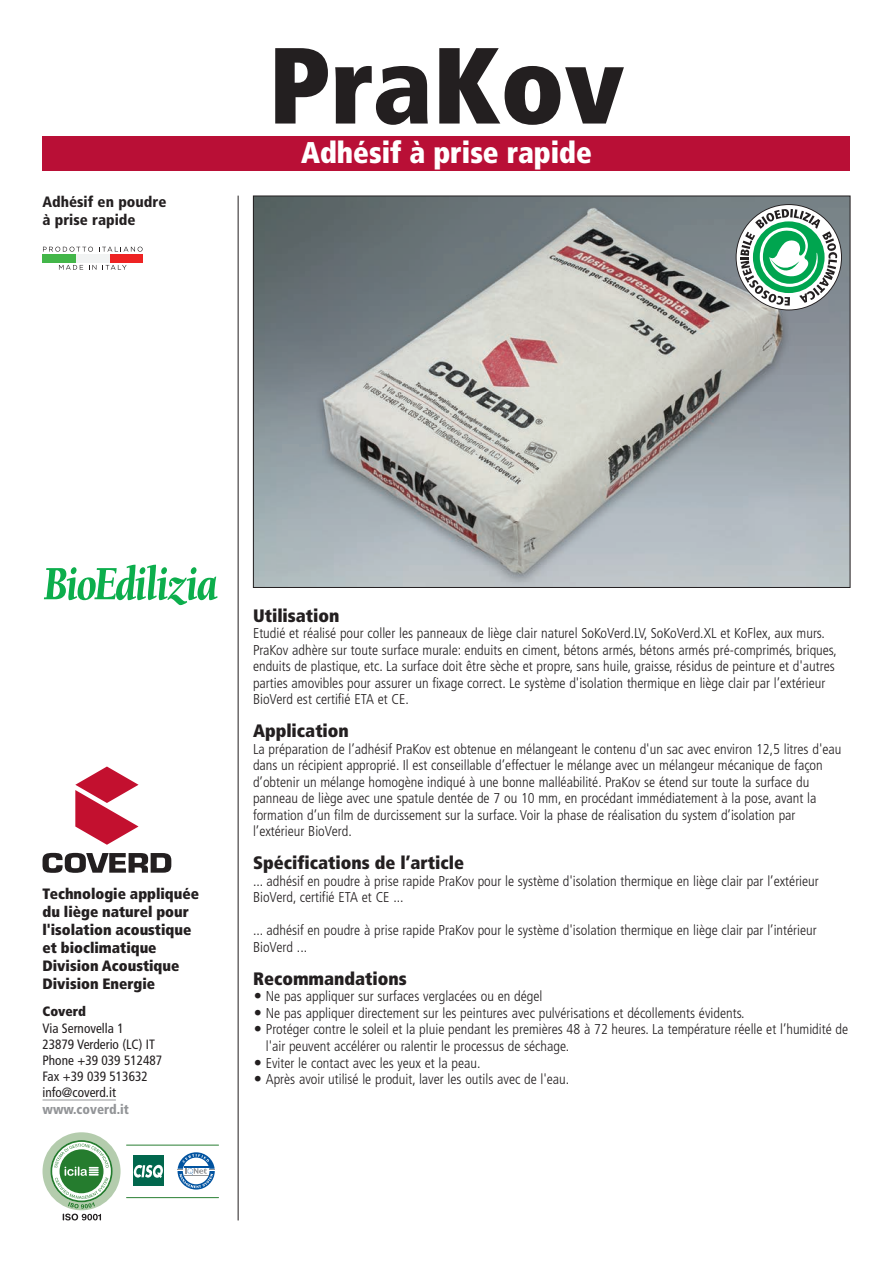
<style>
.page{position:relative;width:893px;height:1263px;background:#fff}
.page>*{position:absolute;margin:0;border:0;box-sizing:border-box;transform-origin:0 0}
.t1{font:900 condensed 108px "Frutiger";color:#231f20}
.t2{font:900 condensed 30px "Frutiger";color:#fff;scale:.95 1}
.t3{font:900 condensed 18px "Frutiger";color:#231f20}
.t4{font:900 condensed 15px/18px "Frutiger";color:#231f20}
.t5{font:900 condensed 15px/18px "Frutiger";color:#231f20}
.t6{font:300 condensed 14.25px/16.5px "Frutiger";color:#231f20}
.t7{font:condensed 13.5px/16.2px "Frutiger";color:#231f20}
.t8{font:900 condensed 13.5px "Frutiger";color:#939598}
.t9{font:900 condensed 13.5px "Frutiger";color:#231f20}
</style>
<div class="page">
<div style="left:43px;top:136px;width:807px;height:34px;background:#b90f36"></div>
<img style="left:255px;top:198px;width:593px;height:388px">
<hr style="left:238px;top:196px;width:1px;height:1024px;background:#231f20">
<div style="left:737px;top:205px;width:104px;height:104px;background:#fff;border-radius:50%"></div>
<svg style="left:740px;top:209px;width:97px;height:97px"></svg>
<svg style="left:44px;top:564px;width:174px;height:42px"></svg>
<svg style="left:75px;top:766px;width:64px;height:79px"></svg>
<svg style="left:43px;top:853px;width:128px;height:20px"></svg>
<div style="left:133px;top:1155px;width:31px;height:31px;background:#01674d"></div>
<hr style="left:126px;top:1144px;width:93px;height:1px;background:#257c2e">
<hr style="left:126px;top:1197px;width:93px;height:1px;background:#257c2e">
<svg style="left:134px;top:1165px;width:29px;height:13px"></svg>
<svg style="left:178px;top:1152px;width:37px;height:37px"></svg>
<svg style="left:43px;top:1132px;width:78px;height:88px"></svg>
<hr style="left:43px;top:1099px;width:73px;height:1px;background:#939598">
<div style="left:43px;top:247px;width:100px;height:23px;background:linear-gradient(to right,#fff,#fff)"></div>
<div style="left:110px;top:254px;width:33px;height:8px;background:#ee2323"></div>
<div style="left:76px;top:254px;width:34px;height:8px;background:#f1f3f3"></div>
<div style="left:43px;top:254px;width:33px;height:8px;background:#43b649"></div>
<svg style="left:43px;top:247px;width:50px;height:5px"></svg>
<svg style="left:99px;top:247px;width:44px;height:5px"></svg>
<svg style="left:59px;top:265px;width:24px;height:5px"></svg>
<svg style="left:89px;top:265px;width:7px;height:5px"></svg>
<svg style="left:103px;top:265px;width:24px;height:5px"></svg>
<p class="t5" style="left:43px;top:194px;width:125px">Adhésif en poudre à prise rapide</p>
<h1 class="t1" style="left:268px;top:43px;width:358px">PraKov</h1>
<h2 class="t2" style="left:301px;top:140px;width:308px">Adhésif à prise rapide</h2>
<p class="t4" style="left:43px;top:886px;width:158px">Technologie appliquée du liège naturel pour l'isolation acoustique et bioclimatique<br>Division Acoustique<br>Division Energie</p>
<p class="t9" style="left:43px;top:1006px;width:45px">Coverd</p>
<p class="t7" style="left:43px;top:1021px;width:121px">Via Sernovella 1<br>23879 Verderio (LC) IT<br>Phone +39 039 512487<br>Fax +39 039 513632 info@coverd.it</p>
<p class="t8" style="left:43px;top:1103px;width:88px">www.coverd.it</p>
<p class="t3" style="left:253px;top:608px;width:88px">Utilisation</p>
<p class="t6" style="left:253px;top:626px;width:585px">Etudié et réalisé pour coller les panneaux de liège clair naturel SoKoVerd.LV, SoKoVerd.XL et KoFlex, aux murs.<br>PraKov adhère sur toute surface murale: enduits en ciment, bétons armés, bétons armés pré-comprimés, briques, enduits de plastique, etc. La surface doit être sèche et propre, sans huile, graisse, résidus de peinture et d'autres parties amovibles pour assurer un fixage correct. Le système d'isolation thermique en liège clair par l’extérieur BioVerd est certifié ETA et CE.</p>
<p class="t3" style="left:253px;top:724px;width:97px">Application</p>
<p class="t6" style="left:253px;top:742px;width:590px">La préparation de l’adhésif PraKov est obtenue en mélangeant le contenu d'un sac avec environ 12,5 litres d'eau dans un récipient approprié. Il est conseillable d’effectuer le mélange avec un mélangeur mécanique de façon d’obtenir un mélange homogène indiqué à une bonne malléabilité. PraKov se étend sur toute la surface du panneau de liège avec une spatule dentée de 7 ou 10 mm, en procédant immédiatement à la pose, avant la formation d’un film de durcissement sur la surface. Voir la phase de réalisation du system d’isolation par l’extérieur BioVerd.</p>
<p class="t3" style="left:253px;top:856px;width:213px">Spécifications de l’article</p>
<p class="t6" style="left:253px;top:874px;width:567px">... adhésif en poudre à prise rapide PraKov pour le système d'isolation thermique en liège clair par l’extérieur<br>BioVerd, certifié ETA et CE ...</p>
<p class="t6" style="left:253px;top:923px;width:565px">... adhésif en poudre à prise rapide PraKov pour le système d'isolation thermique en liège clair par l’intérieur<br>BioVerd ...</p>
<p class="t3" style="left:253px;top:971px;width:155px">Recommandations</p>
<p class="t6" style="left:266px;top:989px;width:584px">Ne pas appliquer sur surfaces verglacées ou en dégel<br>Ne pas appliquer directement sur les peintures avec pulvérisations et décollements évidents.<br>Protéger contre le soleil et la pluie pendant les premières 48 à 72 heures. La température réelle et l’humidité de l'air peuvent accélérer ou ralentir le processus de séchage.<br>Eviter le contact avec les yeux et la peau.<br>Après avoir utilisé le produit, laver les outils avec de l'eau.</p>
</div>
